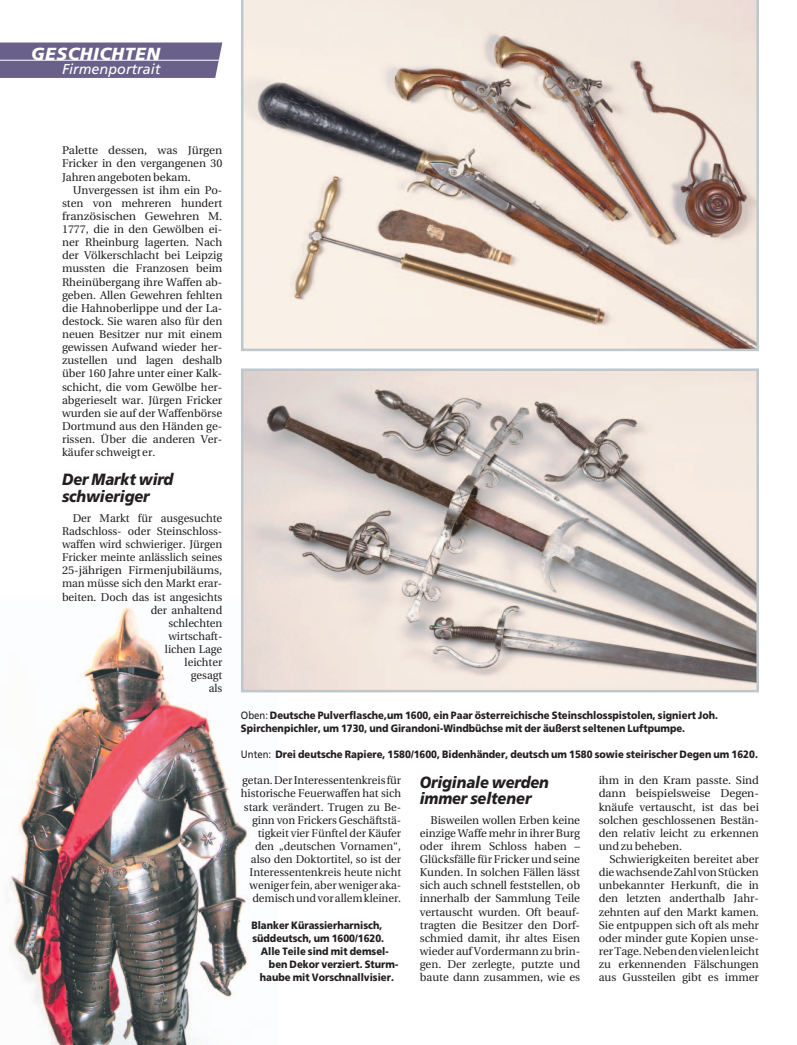
<style>
.page{position:relative;width:797px;height:1045px;background:#fff}
.page>*{position:absolute;margin:0;border:0;box-sizing:border-box;transform-origin:0 0}
.t1{font:italic 900 17.5px "Frutiger";letter-spacing:.03em;color:#fff}
.t2{font:italic 900 16.25px/16.4px "Frutiger";letter-spacing:-.005em;color:#231f20;scale:.9 1}
.t3{font:italic 14.38px "Frutiger";color:#fff}
.t4{font:11.25px/13.1px "Utopia";letter-spacing:-.005em;color:#231f20;text-align:justify}
.t5{font:900 10.62px/13.1px "Frutiger";color:#231f20;scale:.9 1}
.s1{font-weight:400}
</style>
<div class="page">
<div style="left:0;top:43px;width:222px;height:35px;background:#696189"></div>
<hr style="left:0;top:60px;width:219px;height:1px;background:#fff">
<img style="left:9px;top:607px;width:268px;height:438px">
<img style="left:244px;top:371px;width:511px;height:318px">
<div style="left:241px;top:368px;width:517px;height:324px;border:2px solid #bdc7cc"></div>
<svg style="left:241px;top:0;width:517px;height:351px;background:#daccc3"></svg>
<h1 class="t1" style="left:31px;top:47px;width:130px">GESCHICHTEN</h1>
<p class="t3" style="left:62px;top:64px;width:100px">Firmenportrait</p>
<p class="t4" style="left:62px;top:145px;width:162px">Palette dessen, was Jürgen Fricker in den vergangenen 30<br>Jahren angeboten bekam.</p>
<p class="t4" style="left:62px;top:184px;width:162px;text-indent:11px">Unvergessen ist ihm ein Po&shy;sten von mehreren hundert französischen Gewehren M.<br>1777, die in den Gewölben ei&shy;ner Rheinburg lagerten. Nach der Völkerschlacht bei Leipzig mussten die Franzosen beim Rheinübergang ihre Waffen ab&shy;geben. Allen Gewehren fehlten die Hahnoberlippe und der La&shy;destock. Sie waren also für den neuen Besitzer nur mit einem gewissen Aufwand wieder her&shy;zustellen und lagen deshalb über 160 Jahre unter einer Kalk&shy;schicht, die vom Gewölbe her&shy;abgerieselt war. Jürgen Fricker wurden sie auf der Waffenbörse Dortmund aus den Händen ge&shy;rissen. Über die anderen Ver&shy;käufer schweigt er.</p>
<h2 class="t2" style="left:62px;top:473px;width:125px">Der Markt wird schwieriger</h2>
<p class="t4" style="left:62px;top:512px;width:162px;text-align:right">Der Markt für ausgesuchte<br>Radschloss- oder Steinschloss&shy;waffen wird schwieriger. Jürgen<br>Fricker meinte anlässlich seines<br>25-jährigen Firmenjubiläums, man müsse sich den Markt erar&shy;beiten. Doch das ist angesichts der anhaltend<br>schlechten<br>wirtschaft-<br>lichen Lage<br>leichter<br>gesagt<br>als</p>
<p class="t5" style="left:241px;top:709px;width:531px"><span class="s1">Oben:</span> Deutsche Pulverflasche,um 1600, ein Paar österreichische Steinschlosspistolen, signiert Joh.<br>Spirchenpichler, um 1730, und Girandoni-Windbüchse mit der äußerst seltenen Luftpumpe.</p>
<p class="t5" style="left:241px;top:749px;width:575px"><span class="s1">Unten:</span> Drei deutsche Rapiere, 1580/1600, Bidenhänder, deutsch um 1580 sowie steirischer Degen um 1620.</p>
<p class="t4" style="left:241px;top:775px;width:162px;text-align:right">getan. Der Interessentenkreis für historische Feuerwaffen hat sich stark verändert. Trugen zu Be&shy;ginn von Frickers Geschäftstä&shy;tigkeit vier Fünftel der Käufer den „deutschen Vornamen“, also den Doktortitel, so ist der<br>Interessentenkreis heute nicht weniger fein, aber weniger aka&shy;demisch und vor allem kleiner.</p>
<p class="t5" style="left:251px;top:919px;width:147px">Blanker Kürassierharnisch,</p>
<p class="t5" style="left:252px;top:932px;width:148px">süddeutsch, um 1600/1620.</p>
<p class="t5" style="left:260px;top:945px;width:143px">Alle Teile sind mit demsel-</p>
<p class="t5" style="left:269px;top:959px;width:145px">ben Dekor verziert. Sturm-</p>
<p class="t5" style="left:260px;top:972px;width:150px">haube mit Vorschnallvisier.</p>
<h2 class="t2" style="left:419px;top:775px;width:145px">Originale werden immer seltener</h2>
<p class="t4" style="left:419px;top:814px;width:162px;text-indent:11px">Bisweilen wollen Erben keine einzige Waffe mehr in ihrer Burg oder ihrem Schloss haben – Glücksfälle für Fricker und seine Kunden. In solchen Fällen lässt sich auch schnell feststellen, ob innerhalb der Sammlung Teile vertauscht wurden. Oft beauf&shy;tragten die Besitzer den Dorf&shy;schmied damit, ihr altes Eisen wieder auf Vordermann zu brin&shy;gen. Der zerlegte, putzte und baute dann zusammen, wie es</p>
<p class="t4" style="left:598px;top:775px;width:162px">ihm in den Kram passte. Sind dann beispielsweise Degen&shy;knäufe vertauscht, ist das bei solchen geschlossenen Bestän&shy;den relativ leicht zu erkennen und zu beheben.</p>
<p class="t4" style="left:598px;top:854px;width:162px;text-indent:11px">Schwierigkeiten bereitet aber die wachsende Zahl von Stücken unbekannter Herkunft, die in den letzten anderthalb Jahr&shy;zehnten auf den Markt kamen.<br>Sie entpuppen sich oft als mehr oder minder gute Kopien unse&shy;rer Tage. Neben den vielen leicht zu erkennenden Fälschungen aus Gussteilen gibt es immer</p>
</div>
